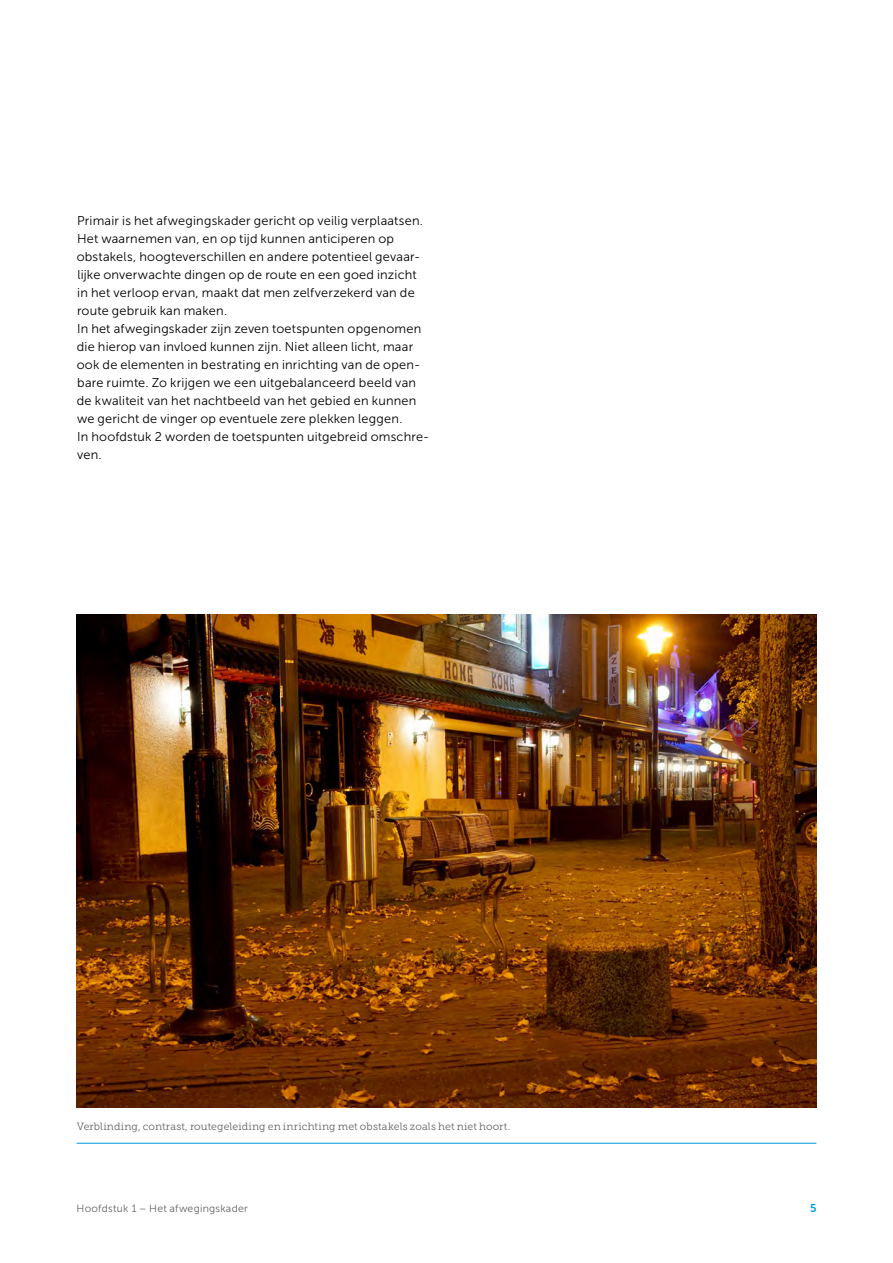
<style>
.page{position:relative;width:893px;height:1263px;background:#fff}
.page>*{position:absolute;margin:0;border:0;box-sizing:border-box;transform-origin:0 0}
.CROW_Broodtekst{font:12.75px/18px "Museo Sans 300";letter-spacing:.015em;color:#000}
.t1{font:11.25px "Museo Sans 700";color:#009fe3}
.t2{font:10.5px "Museo Slab 300";letter-spacing:.01em;color:#646363}
.t3{font:10.5px "Museo Sans 300";letter-spacing:.02em;color:#646363}
</style>
<div class="page">
<img style="left:77px;top:614px;width:739px;height:493px">
<hr style="left:77px;top:1143px;width:739px;height:1px;background:#009fe3">
<p class="CROW_Broodtekst" style="left:77px;top:212px;width:348px">Primair is het afwegingskader gericht op veilig verplaatsen.<br>Het waarnemen van, en op tijd kunnen anticiperen op obstakels, hoogteverschillen en andere potentieel gevaar&shy;lijke onverwachte dingen op de route en een goed inzicht in het verloop ervan, maakt dat men zelfverzekerd van de route gebruik kan maken.</p>
<p class="CROW_Broodtekst" style="left:77px;top:320px;width:346px">In het afwegingskader zijn zeven toetspunten opgenomen die hierop van invloed kunnen zijn. Niet alleen licht, maar ook de elementen in bestrating en inrichting van de open&shy;bare ruimte. Zo krijgen we een uitgebalanceerd beeld van de kwaliteit van het nachtbeeld van het gebied en kunnen we gericht de vinger op eventuele zere plekken leggen.</p>
<p class="CROW_Broodtekst" style="left:77px;top:428px;width:354px">In hoofdstuk 2 worden de toetspunten uitgebreid omschre&shy;ven.</p>
<p class="t2" style="left:77px;top:1121px;width:435px">Verblinding, contrast, routegeleiding en inrichting met obstakels zoals het niet hoort.</p>
<p class="t3" style="left:77px;top:1203px;width:173px">Hoofdstuk 1 – Het afwegingskader</p>
<p class="t1" style="left:810px;top:1202px;width:8px">5</p>
</div>
